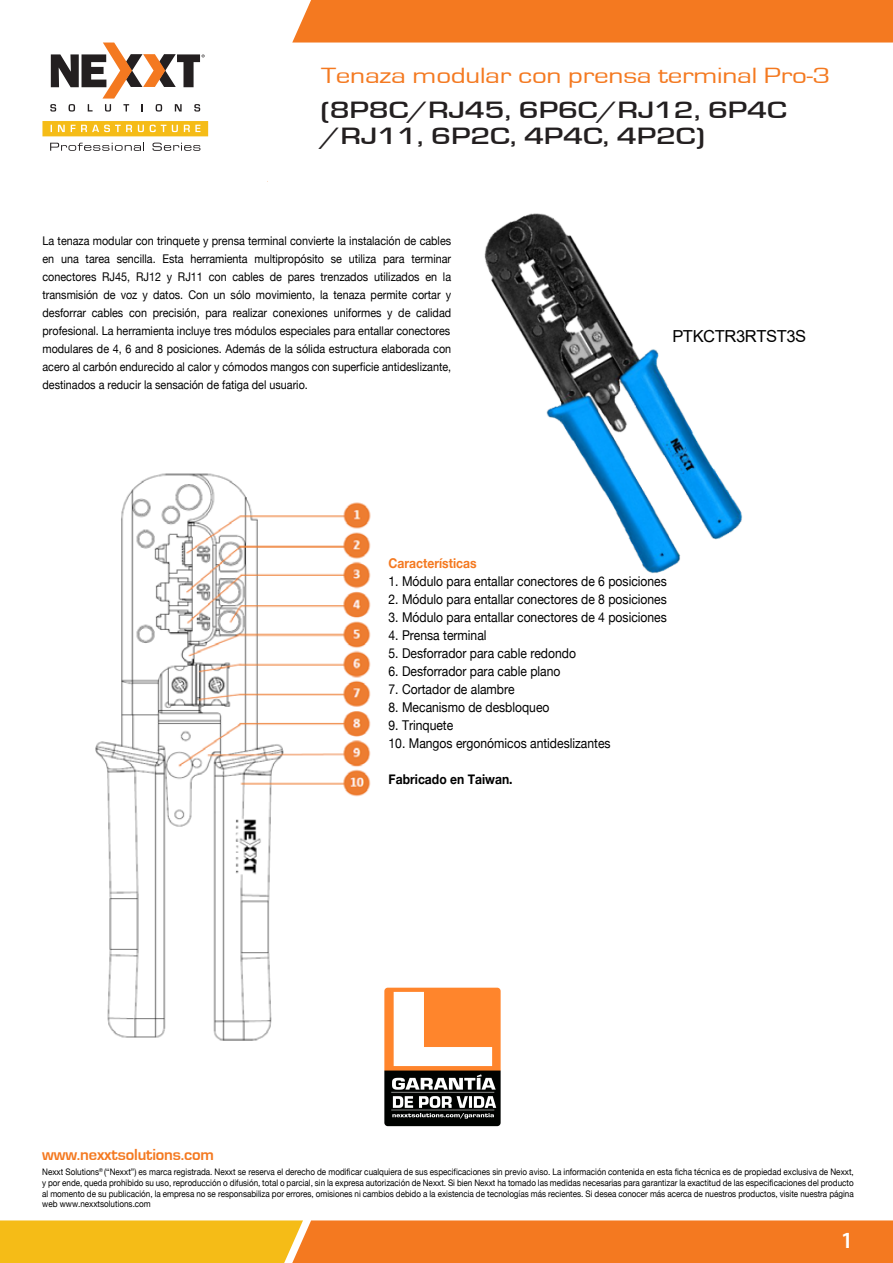
<style>
.page{position:relative;width:893px;height:1263px;background:#fff}
.page>*{position:absolute;margin:0;border:0;box-sizing:border-box;transform-origin:0 0}
.t1{font:500 24.45px/25.5px "Eurostile T";letter-spacing:-.01em;color:#231f20;scale:1.33 1}
.t2{font:600 23.25px "Myriad Pro";color:#fff}
.t3{font:22.8px "Eurostile T";letter-spacing:-.01em;color:#f47920;scale:1.29 1}
.t4{font:700 16.5px "Eurostile T";letter-spacing:-.01em;color:#f47920}
.t5{font:16.5px "Arial";letter-spacing:-.025em;color:#000}
.t6{font:13.5px "Helvetica Neue";color:#000;scale:.9 1}
.t7{font:700 13.5px "Helvetica Neue";color:#000;scale:.9 1}
.t8{font:700 13.5px "Helvetica Neue";color:#f47920;scale:.9 1}
.t9{font:12px/18px "Helvetica Neue";color:#000;text-align:justify;scale:.9 1}
.t10{font:9px/10.8px "Helvetica Neue";color:#000;text-align:justify;scale:.9 1}
</style>
<div class="page">
<svg style="left:50px;top:143px;width:94px;height:8px"></svg>
<svg style="left:152px;top:143px;width:48px;height:8px"></svg>
<svg style="left:50px;top:43px;width:155px;height:69px"></svg>
<svg style="left:42px;top:121px;width:166px;height:15px;background:#f6c435"></svg>
<svg style="left:0;top:1220px;width:893px;height:43px;background:#f49121"></svg>
<div style="left:292px;top:0;width:601px;height:43px;background:#f47920"></div>
<img style="left:384px;top:987px;width:117px;height:140px">
<img style="left:95px;top:473px;width:276px;height:568px">
<img style="left:484px;top:213px;width:259px;height:361px">
<h3 class="t3" style="left:321px;top:63px;width:396px">Tenaza modular con prensa terminal Pro-3</h3>
<h1 class="t1" style="left:320px;top:98px;width:352px">(8P8C/RJ45, 6P6C/RJ12, 6P4C /RJ11, 6P2C, 4P4C, 4P2C)</h1>
<p class="t9" style="left:43px;top:231px;width:456px">La tenaza modular con trinquete y prensa terminal convierte la instalación de cables en una tarea sencilla. Esta herramienta multipropósito se utiliza para terminar conectores RJ45, RJ12 y RJ11 con cables de pares trenzados utilizados en la transmisión de voz y datos. Con un sólo movimiento, la tenaza permite cortar y desforrar cables con precisión, para realizar conexiones uniformes y de calidad profesional. La herramienta incluye tres módulos especiales para entallar conectores modulares de 4, 6 and 8 posiciones. Además de la sólida estructura elaborada con acero al carbón endurecido al calor y cómodos mangos con superficie antideslizante, destinados a reducir la sensación de fatiga del usuario.</p>
<h3 class="t5" style="left:672px;top:324px;width:135px">PTKCTR3RTST3S</h3>
<h3 class="t4" style="left:42px;top:1146px;width:173px">www.nexxtsolutions.com</h3>
<p class="t8" style="left:389px;top:555px;width:99px">Características</p>
<p class="t6" style="left:389px;top:573px;width:311px">1. Módulo para entallar conectores de 6 posiciones</p>
<p class="t6" style="left:389px;top:591px;width:311px">2. Módulo para entallar conectores de 8 posiciones</p>
<p class="t6" style="left:389px;top:609px;width:311px">3. Módulo para entallar conectores de 4 posiciones</p>
<p class="t6" style="left:389px;top:627px;width:110px">4. Prensa terminal</p>
<p class="t6" style="left:389px;top:645px;width:210px">5. Desforrador para cable redondo</p>
<p class="t6" style="left:389px;top:663px;width:193px">6. Desforrador para cable plano</p>
<p class="t6" style="left:389px;top:681px;width:142px">7. Cortador de alambre</p>
<p class="t6" style="left:389px;top:699px;width:180px">8. Mecanismo de desbloqueo</p>
<p class="t6" style="left:389px;top:717px;width:73px">9. Trinquete</p>
<p class="t6" style="left:389px;top:735px;width:248px">10. Mangos ergonómicos antideslizantes</p>
<p class="t7" style="left:389px;top:771px;width:139px">Fabricado en Taiwan.</p>
<p class="t10" style="left:42px;top:1166px;width:903px">Nexxt Solutions<sup>®</sup> (“Nexxt”) es marca registrada. Nexxt se reserva el derecho de modificar cualquiera de sus especificaciones sin previo aviso. La información contenida en esta ficha técnica es de propiedad exclusiva de Nexxt, y por ende, queda prohibido su uso, reproducción o difusión, total o parcial, sin la expresa autorización de Nexxt. Si bien Nexxt ha tomado las medidas necesarias para garantizar la exactitud de las especificaciones del producto al momento de su publicación, la empresa no se responsabiliza por errores, omisiones ni cambios debido a la existencia de tecnologías más recientes. Si desea conocer más acerca de nuestros productos, visite nuestra página web www.nexxtsolutions.com</p>
<h2 class="t2" style="left:841px;top:1226px;width:14px">1</h2>
</div>
